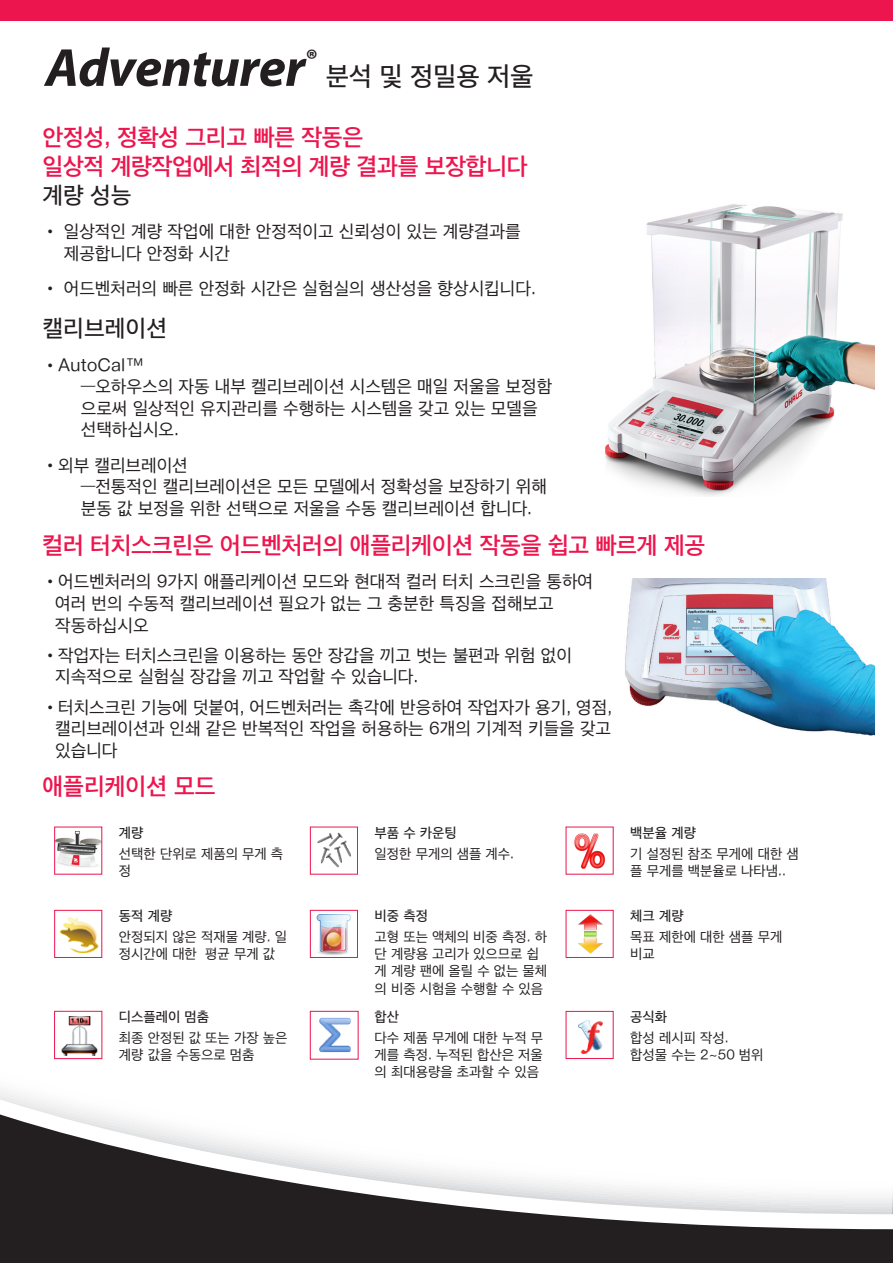
<style>
.page{position:relative;width:893px;height:1263px;background:#fff}
.page>*{position:absolute;margin:0;border:0;box-sizing:border-box;transform-origin:0 0}
.Interior_Product_Nam{font:italic 700 54px "Myriad Pro";letter-spacing:-.01em;color:#231f20}
.Interior_Product_Nam-2{font:500 27px "Apple SD Gothic Neo";letter-spacing:-.01em;color:#231f20}
.Interior_Paragraph_H{font:600 24px "Apple SD Gothic Neo";letter-spacing:-.01em;color:#ed154e}
.Interior_Bullet_List{font:600 24px "Apple SD Gothic Neo";color:#ed154e}
.Interior_Copy_Text{font:500 24px "Apple SD Gothic Neo";color:#231f20}
.Interior_Paragraph_H-2{font:500 24px "Apple SD Gothic Neo";color:#231f20}
.Interior_Bullet_List-2{font:18px/21.6px "Apple SD Gothic Neo";color:#231f20}
.Interior_Copy_Text-2{font:18px/21.6px "Apple SD Gothic Neo";color:#231f20}
.Call_Out_Text{font:14.25px/17.1px "Apple SD Gothic Neo";color:#231f20}
.Call_Out_Title{font:500 14.25px "Apple SD Gothic Neo";color:#231f20}
</style>
<div class="page">
<svg style="left:0;top:1096px;width:892px;height:167px"></svg>
<div style="left:0;top:0;width:893px;height:21px;background:#ed154e"></div>
<svg style="left:892px;top:1192px;width:1px;height:71px"></svg>
<img style="left:319px;top:1017px;width:32px;height:36px">
<div style="left:310px;top:1011px;width:48px;height:48px;border:1px solid #ed154e"></div>
<img style="left:56px;top:831px;width:44px;height:37px">
<img style="left:574px;top:833px;width:32px;height:36px">
<img style="left:317px;top:832px;width:34px;height:35px">
<div style="left:310px;top:827px;width:48px;height:47px;border:1px solid #ed154e"></div>
<img style="left:578px;top:914px;width:25px;height:40px">
<div style="left:566px;top:910px;width:47px;height:48px;border:1px solid #ed154e"></div>
<img style="left:578px;top:1020px;width:25px;height:34px">
<div style="left:566px;top:1011px;width:47px;height:48px;border:1px solid #ed154e"></div>
<img style="left:316px;top:914px;width:35px;height:41px">
<div style="left:310px;top:910px;width:48px;height:48px;border:1px solid #ed154e"></div>
<img style="left:59px;top:917px;width:40px;height:37px">
<div style="left:54px;top:910px;width:48px;height:48px;border:1px solid #ed154e"></div>
<img style="left:61px;top:1016px;width:37px;height:40px">
<div style="left:54px;top:1011px;width:48px;height:48px;border:1px solid #ed154e"></div>
<img style="left:625px;top:579px;width:249px;height:157px">
<img style="left:605px;top:204px;width:270px;height:292px">
<p class="Interior_Product_Nam" style="left:45px;top:33px;width:272px">Adventurer<sup>®</sup></p>
<p class="Interior_Product_Nam-2" style="left:326px;top:55px;width:209px">분석 및 정밀용 저울</p>
<p class="Interior_Paragraph_H" style="left:43px;top:118px;width:322px">안정성, 정확성 그리고 빠른 작동은</p>
<p class="Interior_Paragraph_H" style="left:43px;top:147px;width:487px">일상적 계량작업에서 최적의 계량 결과를 보장합니다</p>
<p class="Interior_Paragraph_H-2" style="left:43px;top:176px;width:91px">계량 성능</p>
<p class="Interior_Bullet_List-2" style="left:64px;top:220px;width:458px;text-indent:-21px">• 일상적인 계량 작업에 대한 안정적이고 신뢰성이 있는 계량결과를 제공합니다 안정화 시간</p>
<p class="Interior_Bullet_List-2" style="left:43px;top:276px;width:495px">• 어드벤처러의 빠른 안정화 시간은 실험실의 생산성을 향상시킵니다.</p>
<p class="Interior_Copy_Text" style="left:43px;top:309px;width:126px">캘리브레이션</p>
<p class="Interior_Copy_Text-2" style="left:43px;top:353px;width:103px">•AutoCal™</p>
<p class="Interior_Copy_Text-2" style="left:81px;top:375px;width:473px">—오하우스의 자동 내부 켈리브레이션 시스템은 매일 저울을 보정함 으로써 일상적인 유지관리를 수행하는 시스템을 갖고 있는 모델을 선택하십시오.</p>
<p class="Interior_Copy_Text-2" style="left:43px;top:453px;width:147px">•외부 캘리브레이션</p>
<p class="Interior_Copy_Text-2" style="left:81px;top:474px;width:468px">—전통적인 캘리브레이션은 모든 모델에서 정확성을 보장하기 위해 분동 값 보정을 위한 선택으로 저울을 수동 캘리브레이션 합니다.</p>
<p class="Interior_Paragraph_H" style="left:43px;top:526px;width:664px">컬러 터치스크린은 어드벤처러의 애플리케이션 작동을 쉽고 빠르게 제공</p>
<p class="Interior_Bullet_List-2" style="left:55px;top:570px;width:539px;text-indent:-13px">•어드벤처러의 9가지 애플리케이션 모드와 현대적 컬러 터치 스크린을 통하여 여러 번의 수동적 캘리브레이션 필요가 없는 그 충분한 특징을 접해보고 작동하십시오</p>
<p class="Interior_Bullet_List-2" style="left:55px;top:643px;width:518px;text-indent:-13px">•작업자는 터치스크린을 이용하는 동안 장갑을 끼고 벗는 불편과 위험 없이 지속적으로 실험실 장갑을 끼고 작업할 수 있습니다.</p>
<p class="Interior_Bullet_List-2" style="left:55px;top:695px;width:558px;text-align:justify;text-indent:-13px">•터치스크린 기능에 덧붙여, 어드벤처러는 촉각에 반응하여 작업자가 용기, 영점, 캘리브레이션과 인쇄 같은 반복적인 작업을 허용하는 6개의 기계적 키들을 갖고 있습니다</p>
<p class="Interior_Bullet_List" style="left:43px;top:768px;width:175px">애플리케이션 모드</p>
<p class="Call_Out_Title" style="left:375px;top:821px;width:84px">부품 수 카운팅</p>
<p class="Call_Out_Text" style="left:375px;top:844px;width:141px">일정한 무게의 샘플 계수.</p>
<p class="Call_Out_Title" style="left:119px;top:821px;width:26px">계량</p>
<p class="Call_Out_Text" style="left:119px;top:844px;width:166px">선택한 단위로 제품의 무게 측 정</p>
<p class="Call_Out_Title" style="left:119px;top:904px;width:55px">동적 계량</p>
<p class="Call_Out_Text" style="left:119px;top:927px;width:170px">안정되지 않은 적재물 계량. 일 정시간에 대한 평균 무게 값</p>
<p class="Call_Out_Title" style="left:630px;top:821px;width:67px">백분율 계량</p>
<p class="Call_Out_Text" style="left:630px;top:844px;width:170px">기 설정된 참조 무게에 대한 샘 플 무게를 백분율로 나타냄..</p>
<p class="Call_Out_Title" style="left:630px;top:904px;width:55px">체크 계량</p>
<p class="Call_Out_Text" style="left:630px;top:927px;width:154px">목표 제한에 대한 샘플 무게 비교</p>
<p class="Call_Out_Title" style="left:375px;top:904px;width:55px">비중 측정</p>
<p class="Call_Out_Text" style="left:375px;top:927px;width:174px">고형 또는 액체의 비중 측정. 하 단 계량용 고리가 있으므로 쉽 게 계량 팬에 올릴 수 없는 물체 의 비중 시험을 수행할 수 있음</p>
<p class="Call_Out_Title" style="left:119px;top:1005px;width:92px">디스플레이 멈춤</p>
<p class="Call_Out_Text" style="left:119px;top:1028px;width:170px">최종 안정된 값 또는 가장 높은 계량 값을 수동으로 멈춤</p>
<p class="Call_Out_Title" style="left:375px;top:1005px;width:26px">합산</p>
<p class="Call_Out_Text" style="left:375px;top:1028px;width:170px;text-align:justify">다수 제품 무게에 대한 누적 무 게를 측정. 누적된 합산은 저울 의 최대용량을 초과할 수 있음</p>
<p class="Call_Out_Title" style="left:630px;top:1005px;width:38px">공식화</p>
<p class="Call_Out_Text" style="left:630px;top:1028px;width:100px">합성 레시피 작성.</p>
<p class="Call_Out_Text" style="left:630px;top:1046px;width:135px">합성물 수는 2~50 범위</p>
</div>
